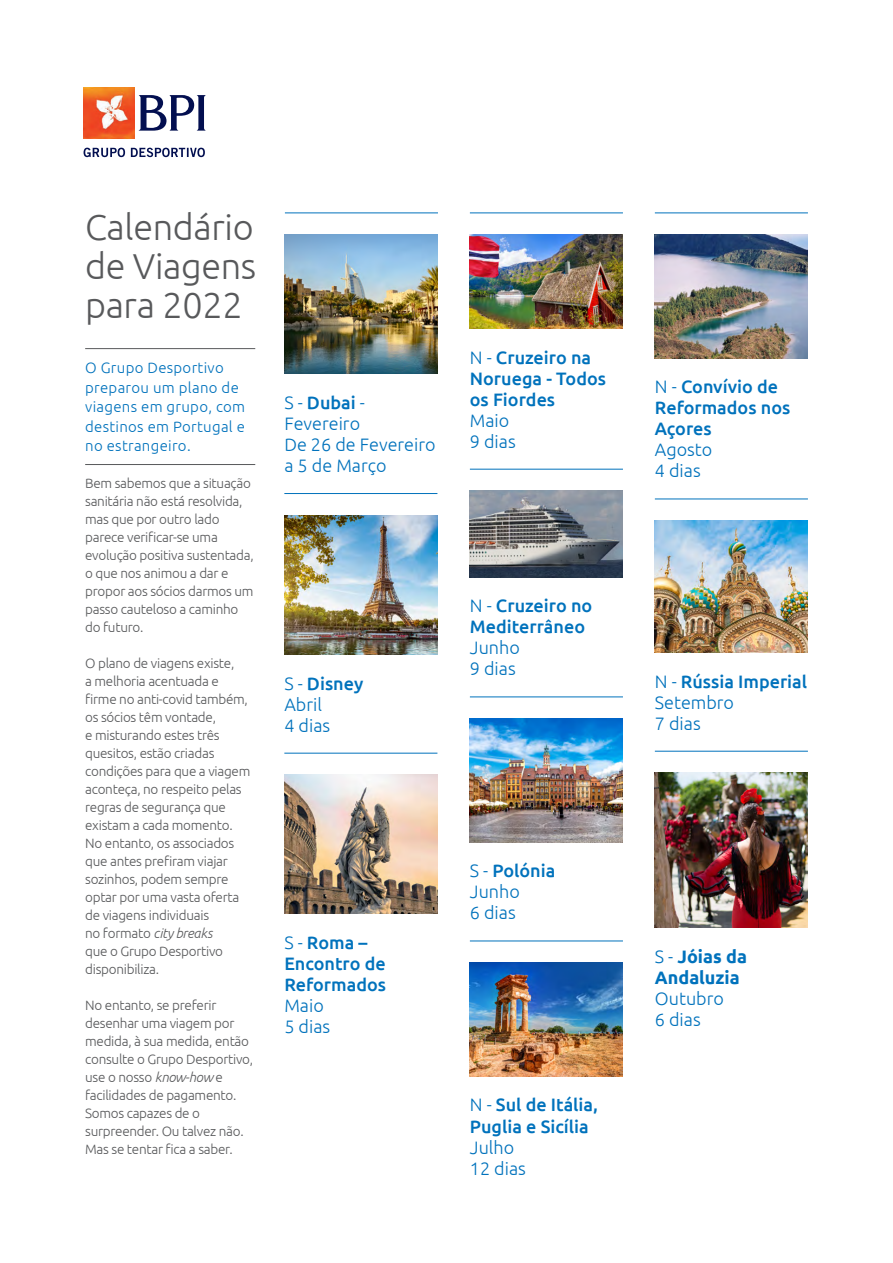
<style>
.page{position:relative;width:893px;height:1263px;background:#fff}
.page>*{position:absolute;margin:0;border:0;box-sizing:border-box;transform-origin:0 0}
.t1{font:300 36px/39px "Ubuntu";letter-spacing:-.01em;color:#58595b;text-align:justify}
.t2{font:300 18px/21px "Ubuntu";color:#0072bc}
.t3{font:500 18px/21px "Ubuntu";color:#0072bc}
.t4{font:700 18px/21px "Ubuntu";color:#0072bc}
.t5{font:300 15px/19.5px "Ubuntu";letter-spacing:.02em;color:#0072bc}
.t6{font:300 13.5px/18px "Ubuntu";letter-spacing:-.02em;color:#58595b}
.s1{font-style:italic}
.s2{font-weight:500}
.s3{font-weight:300}
</style>
<div class="page">
<svg style="left:138px;top:95px;width:68px;height:36px"></svg>
<img style="left:84px;top:87px;width:51px;height:52px">
<svg style="left:84px;top:148px;width:41px;height:9px"></svg>
<svg style="left:131px;top:148px;width:74px;height:9px"></svg>
<hr style="left:85px;top:348px;width:170px;height:1px;background:#58595b">
<hr style="left:85px;top:464px;width:170px;height:1px;background:#58595b">
<img style="left:655px;top:235px;width:153px;height:123px">
<hr style="left:655px;top:212px;width:153px;height:1px;background:#0072bc">
<img style="left:470px;top:235px;width:153px;height:93px">
<hr style="left:470px;top:212px;width:153px;height:1px;background:#0072bc">
<hr style="left:470px;top:469px;width:153px;height:1px;background:#0072bc">
<hr style="left:470px;top:696px;width:153px;height:1px;background:#0072bc">
<hr style="left:470px;top:940px;width:153px;height:1px;background:#0072bc">
<img style="left:470px;top:491px;width:153px;height:86px">
<img style="left:470px;top:718px;width:153px;height:124px">
<img style="left:470px;top:962px;width:153px;height:114px">
<hr style="left:655px;top:499px;width:153px;height:1px;background:#0072bc">
<hr style="left:655px;top:751px;width:153px;height:1px;background:#0072bc">
<img style="left:655px;top:521px;width:153px;height:131px">
<img style="left:655px;top:773px;width:153px;height:155px">
<hr style="left:285px;top:212px;width:153px;height:1px;background:#0072bc">
<img style="left:285px;top:235px;width:153px;height:139px">
<img style="left:284px;top:515px;width:153px;height:139px">
<img style="left:284px;top:775px;width:153px;height:139px">
<hr style="left:284px;top:493px;width:153px;height:1px;background:#0072bc">
<hr style="left:284px;top:753px;width:153px;height:1px;background:#0072bc">
<h1 class="t1" style="left:85px;top:207px;width:173px">Calendário de Viagens para 2022</h1>
<p class="t5" style="left:85px;top:358px;width:162px">O Grupo Desportivo preparou um plano de viagens em grupo, com destinos em Portugal e no estrangeiro.</p>
<p class="t6" style="left:85px;top:474px;width:170px">Bem sabemos que a situação sanitária não está resolvida, mas que por outro lado parece verificar-se uma evolução positiva sustentada, o que nos animou a dar e propor aos sócios darmos um passo cauteloso a caminho do futuro.</p>
<p class="t6" style="left:85px;top:654px;width:167px">O plano de viagens existe,<br>a melhoria acentuada e firme no anti-covid também, os sócios têm vontade,<br>e misturando estes três quesitos, estão criadas condições para que a viagem aconteça, no respeito pelas regras de segurança que existam a cada momento.<br>No entanto, os associados que antes prefiram viajar sozinhos, podem sempre optar por uma vasta oferta de viagens individuais<br>no formato <span class="s1">city breaks<br></span>que o Grupo Desportivo disponibiliza.</p>
<p class="t6" style="left:85px;top:996px;width:169px">No entanto, se preferir desenhar uma viagem por medida, à sua medida, então consulte o Grupo Desportivo, use o nosso <span class="s1">know-how</span> e facilidades de pagamento.<br>Somos capazes de o surpreender. Ou talvez não.<br>Mas se tentar fica a saber.</p>
<h2 class="t2" style="left:284px;top:391px;width:153px">S - <span class="s2">Dubai</span> -<br>Fevereiro<br>De 26 de Fevereiro a 5 de Março</h2>
<h2 class="t2" style="left:284px;top:672px;width:81px">S - <span class="s2">Disney<br></span>Abril<br>4 dias</h2>
<h2 class="t3" style="left:284px;top:932px;width:103px"><span class="s3">S -</span> Roma –<br>Encontro de<br>Reformados</h2>
<h2 class="t2" style="left:284px;top:995px;width:47px">Maio<br>5 dias</h2>
<h2 class="t3" style="left:470px;top:346px;width:138px"><span class="s3">N -</span> Cruzeiro na<br>Noruega - Todos os Fiordes</h2>
<h2 class="t2" style="left:470px;top:409px;width:47px">Maio<br>9 dias</h2>
<h2 class="t3" style="left:470px;top:595px;width:124px"><span class="s3">N -</span> Cruzeiro no<br>Mediterrâneo</h2>
<h2 class="t2" style="left:470px;top:637px;width:51px">Junho<br>9 dias</h2>
<h2 class="t2" style="left:470px;top:860px;width:87px">S - <span class="s2">Polónia<br></span>Junho<br>6 dias</h2>
<h2 class="t3" style="left:470px;top:1094px;width:130px"><span class="s3">N -</span> Sul de Itália,<br>Puglia e Sicília</h2>
<h2 class="t2" style="left:470px;top:1136px;width:58px">Julho<br>12 dias</h2>
<h2 class="t3" style="left:655px;top:376px;width:137px"><span class="s3">N -</span> Convívio de<br>Reformados nos<br>Açores</h2>
<h2 class="t2" style="left:655px;top:439px;width:59px">Agosto<br>4 dias</h2>
<h2 class="t2" style="left:655px;top:670px;width:154px">N - <span class="s2">Rússia Imperial<br></span>Setembro<br>7 dias</h2>
<h2 class="t4" style="left:655px;top:946px;width:94px"><span class="s3">S -</span> Jóias da<br>Andaluzia</h2>
<h2 class="t2" style="left:655px;top:988px;width:71px">Outubro<br>6 dias</h2>
</div>
